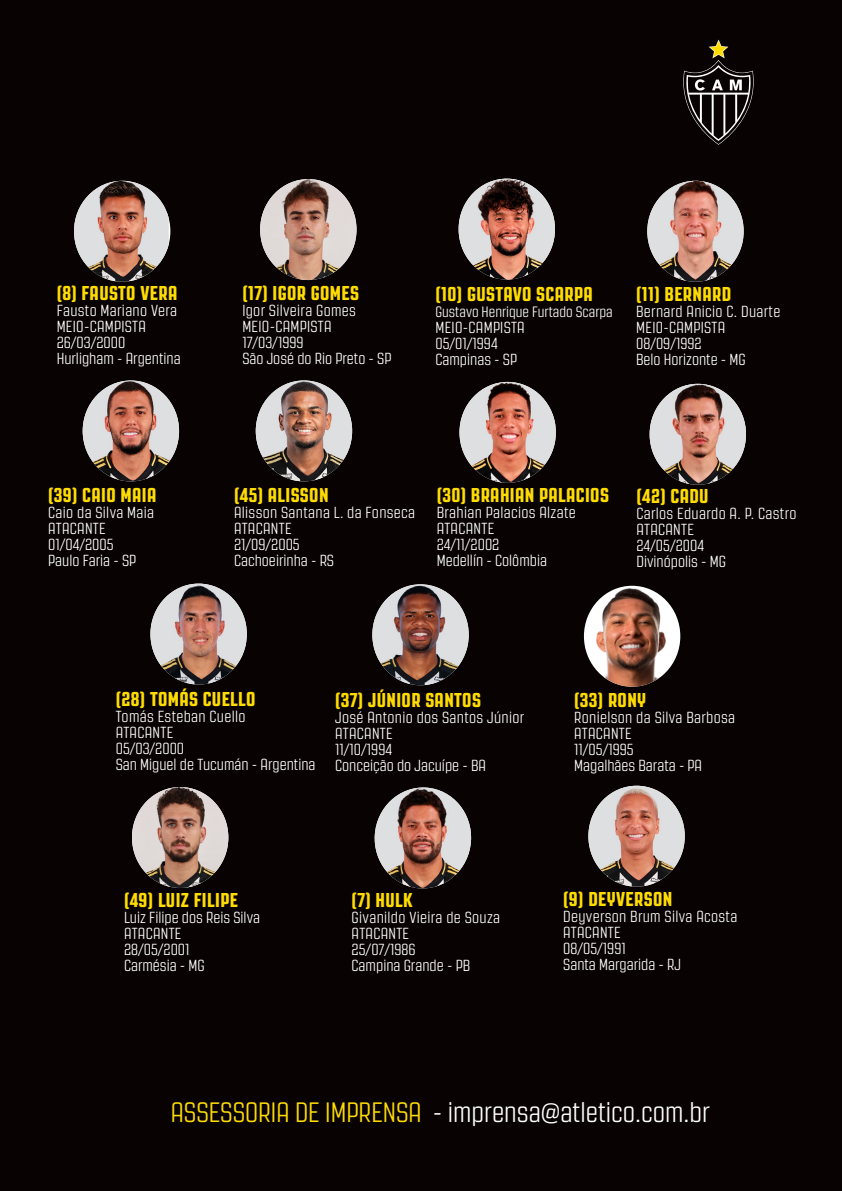
<style>
.page{position:relative;width:842px;height:1191px;background:#080302}
.page>*{position:absolute;margin:0;border:0;box-sizing:border-box;transform-origin:0 0}
.t1{font:300 28px "Revolution Gothic";color:#fff}
.t2{font:800 20px "Revolution Gothic";letter-spacing:.02em;color:#ffdc01}
.t3{font:300 16px/16px "Revolution Gothic";letter-spacing:.015em;color:#fff}
.t4{font:300 15px "Revolution Gothic";color:#fff}
.s1{color:#ffdc01}
</style>
<div class="page">
<svg style="left:683px;top:40px;width:71px;height:105px"></svg>
<img style="left:260px;top:179px;width:96px;height:101px">
<img style="left:650px;top:384px;width:96px;height:101px">
<img style="left:256px;top:380px;width:96px;height:101px">
<img style="left:459px;top:179px;width:96px;height:100px">
<img style="left:74px;top:181px;width:95px;height:101px">
<img style="left:459px;top:382px;width:97px;height:101px">
<img style="left:83px;top:380px;width:96px;height:101px">
<img style="left:374px;top:787px;width:98px;height:102px">
<img style="left:372px;top:584px;width:97px;height:101px">
<img style="left:588px;top:785px;width:97px;height:101px">
<img style="left:132px;top:787px;width:96px;height:101px">
<img style="left:150px;top:583px;width:97px;height:101px">
<img style="left:647px;top:181px;width:97px;height:101px">
<img style="left:584px;top:586px;width:96px;height:100px">
<p class="t2" style="left:57px;top:282px;width:122px">(8) FAUSTO VERA</p>
<p class="t3" style="left:57px;top:302px;width:122px">Fausto Mariano Vera</p>
<p class="t3" style="left:57px;top:318px;width:91px">MEIO-CAMPISTA</p>
<p class="t3" style="left:57px;top:334px;width:70px">26/03/2000</p>
<p class="t3" style="left:57px;top:350px;width:126px">Hurligham - Argentina</p>
<p class="t2" style="left:48px;top:484px;width:110px">(39) CAIO MAIA</p>
<p class="t3" style="left:48px;top:504px;width:107px">Caio da Silva Maia</p>
<p class="t3" style="left:48px;top:520px;width:67px">ATACANTE<br>01/04/2005</p>
<p class="t3" style="left:48px;top:552px;width:89px">Paulo Faria - SP</p>
<p class="t2" style="left:242px;top:282px;width:118px">(17) IGOR GOMES</p>
<p class="t3" style="left:242px;top:302px;width:115px">Igor Silveira Gomes</p>
<p class="t3" style="left:242px;top:318px;width:91px">MEIO-CAMPISTA</p>
<p class="t3" style="left:242px;top:334px;width:63px">17/03/1999</p>
<p class="t3" style="left:242px;top:350px;width:150px">São José do Rio Preto - SP</p>
<p class="t2" style="left:435px;top:283px;width:159px">(10) GUSTAVO SCARPA</p>
<p class="t4" style="left:435px;top:304px;width:179px">Gustavo Henrique Furtado Scarpa</p>
<p class="t3" style="left:435px;top:320px;width:91px">MEIO-CAMPISTA</p>
<p class="t3" style="left:435px;top:336px;width:64px">05/01/1994</p>
<p class="t3" style="left:435px;top:352px;width:83px">Campinas - SP</p>
<p class="t2" style="left:636px;top:283px;width:97px">(11) BERNARD</p>
<p class="t3" style="left:636px;top:303px;width:146px">Bernard Anicio C. Duarte</p>
<p class="t3" style="left:636px;top:319px;width:90px">MEI0-CAMPISTA</p>
<p class="t3" style="left:636px;top:335px;width:67px">08/09/1992</p>
<p class="t3" style="left:636px;top:351px;width:111px">Belo Horizonte - MG</p>
<p class="t2" style="left:234px;top:484px;width:96px">(45) ALISSON</p>
<p class="t3" style="left:234px;top:504px;width:183px">Alisson Santana L. da Fonseca</p>
<p class="t3" style="left:234px;top:520px;width:59px">ATACANTE</p>
<p class="t3" style="left:234px;top:536px;width:67px">21/09/2005</p>
<p class="t3" style="left:234px;top:552px;width:101px">Cachoeirinha - RS</p>
<p class="t2" style="left:437px;top:484px;width:174px">(30) BRAHIAN PALACIOS</p>
<p class="t3" style="left:437px;top:504px;width:141px">Brahian Palacios Alzate</p>
<p class="t3" style="left:437px;top:520px;width:59px">ATACANTE</p>
<p class="t3" style="left:437px;top:536px;width:64px">24/11/2002</p>
<p class="t3" style="left:437px;top:552px;width:112px">Medellín - Colômbia</p>
<p class="t2" style="left:636px;top:485px;width:74px">(42) CADU</p>
<p class="t3" style="left:636px;top:505px;width:162px">Carlos Eduardo A. P. Castro</p>
<p class="t3" style="left:636px;top:521px;width:59px">ATACANTE</p>
<p class="t3" style="left:636px;top:537px;width:69px">24/05/2004</p>
<p class="t3" style="left:636px;top:553px;width:91px">Divinópolis - MG</p>
<p class="t2" style="left:116px;top:688px;width:141px">(28) TOMÁS CUELLO</p>
<p class="t3" style="left:116px;top:709px;width:131px">Tomás Esteban Cuello</p>
<p class="t3" style="left:116px;top:725px;width:70px">ATACANTE<br>05/03/2000</p>
<p class="t3" style="left:116px;top:757px;width:201px">San Miguel de Tucumán - Argentina</p>
<p class="t2" style="left:335px;top:689px;width:147px">(37) JÚNIOR SANTOS</p>
<p class="t3" style="left:335px;top:709px;width:191px">José Antonio dos Santos Júnior</p>
<p class="t3" style="left:335px;top:725px;width:59px">ATACANTE</p>
<p class="t3" style="left:335px;top:741px;width:58px">11/10/1994</p>
<p class="t3" style="left:335px;top:757px;width:152px">Conceição do Jacuípe - BA</p>
<p class="t2" style="left:574px;top:689px;width:73px">(33) RONY</p>
<p class="t3" style="left:574px;top:709px;width:162px">Ronielson da Silva Barbosa</p>
<p class="t3" style="left:574px;top:725px;width:59px">ATACANTE</p>
<p class="t3" style="left:574px;top:741px;width:61px">11/05/1995</p>
<p class="t3" style="left:574px;top:757px;width:129px">Magalhães Barata - PA</p>
<p class="t2" style="left:124px;top:888px;width:115px">(49) LUIZ FILIPE</p>
<p class="t3" style="left:124px;top:909px;width:138px">Luiz Filipe dos Reis Silva</p>
<p class="t3" style="left:124px;top:925px;width:59px">ATACANTE</p>
<p class="t3" style="left:124px;top:941px;width:67px">28/05/2001</p>
<p class="t3" style="left:124px;top:957px;width:82px">Carmésia - MG</p>
<p class="t2" style="left:352px;top:889px;width:62px">(7) HULK</p>
<p class="t3" style="left:352px;top:909px;width:150px">Givanildo Vieira de Souza</p>
<p class="t3" style="left:352px;top:925px;width:59px">ATACANTE</p>
<p class="t3" style="left:352px;top:941px;width:65px">25/07/1986</p>
<p class="t3" style="left:352px;top:957px;width:120px">Campina Grande - PB</p>
<p class="t2" style="left:563px;top:888px;width:111px">(9) DEYVERSON</p>
<p class="t3" style="left:563px;top:909px;width:176px">Deyverson Brum Silva Acosta</p>
<p class="t3" style="left:563px;top:925px;width:59px">ATACANTE</p>
<p class="t3" style="left:563px;top:941px;width:64px">08/05/1991</p>
<p class="t3" style="left:563px;top:957px;width:119px">Santa Margarida - RJ</p>
<p class="t1" style="left:171px;top:1097px;width:540px"><span class="s1">ASSESSORIA DE IMPRENSA</span> - imprensa@atletico.com.br</p>
</div>
